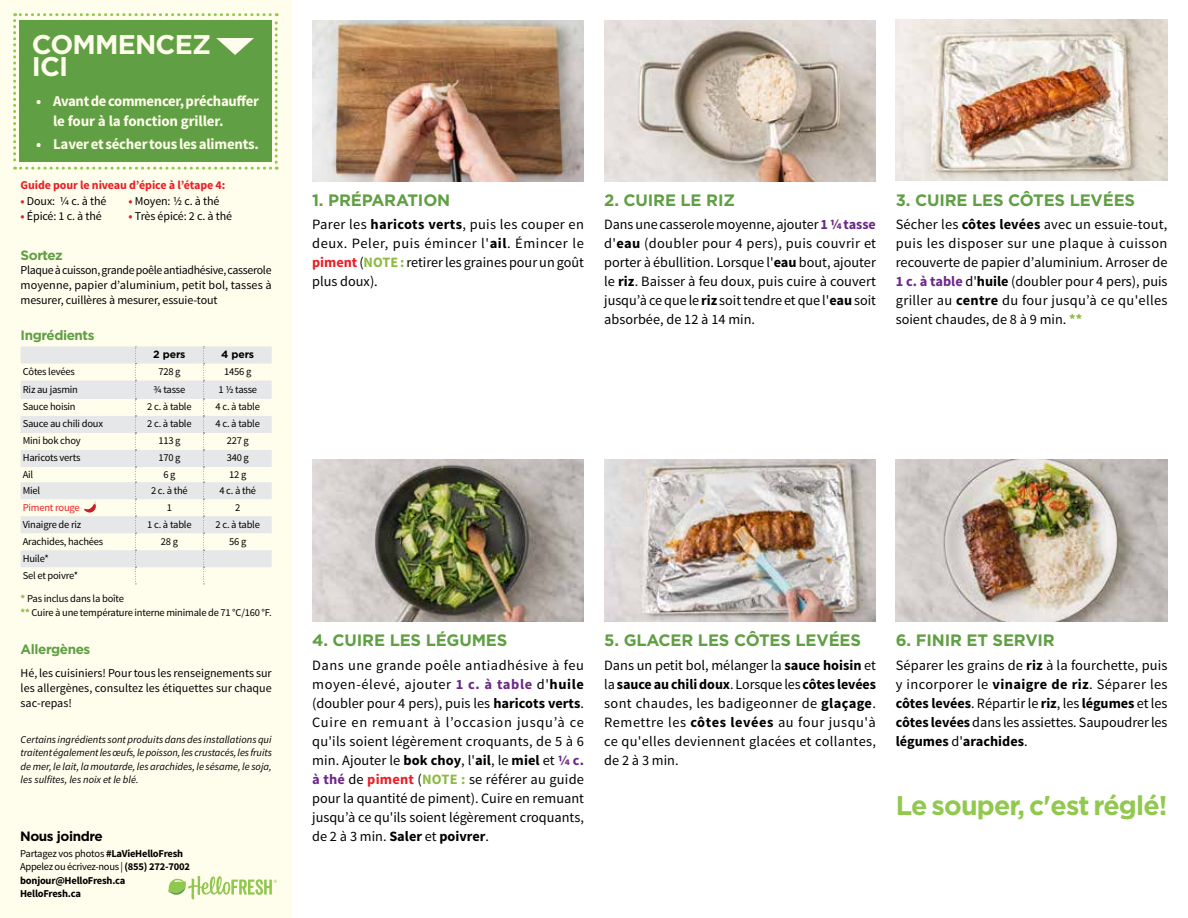
<style>
.page{position:relative;width:1188px;height:918px;background:#fff}
.page>*{position:absolute;margin:0;border:0;box-sizing:border-box;transform-origin:0 0}
.t1{font:700 27px "Gotham";letter-spacing:-.03em;color:#91c84e}
.t2{font:700 27px/21.8px "Gotham";letter-spacing:-.03em;color:#fffdec}
.t3{font:700 16.5px "Gotham";letter-spacing:-.01em;color:#609f43}
.t4{font:700 15px/19.2px "Source Sans Pro";letter-spacing:-.015em;color:#fffdec}
.t5{font:14.25px/19px "Source Sans Pro";color:#000;text-align:justify}
.t6{font:700 13.5px "Gotham";letter-spacing:-.03em;color:#609f43}
.t7{font:700 13.5px "Gotham";letter-spacing:-.03em;color:#000}
.t8{font:12px/15.3px "Source Sans Pro";letter-spacing:-.01em;color:#000;text-align:justify}
.t9{font:700 12px "Source Sans Pro";letter-spacing:-.01em;color:#ed1d24}
.t10{font:10.5px/17px "Source Sans Pro";letter-spacing:-.02em;color:#000}
.t11{font:italic 10.5px/13.5px "Source Sans Pro";color:#000;text-align:justify}
.t12{font:700 10.5px/13.5px "Source Sans Pro";letter-spacing:-.02em;color:#000}
.t13{font:10.5px "Source Sans Pro";letter-spacing:-.02em;color:#ed1d24}
.t14{font:700 10.5px "Gotham";letter-spacing:-.01em;color:#000}
.s1{font-weight:700;color:#ed1d24}
.s2{font-weight:700;color:#8cba42}
.s3{font-weight:400}
.s4{font-weight:700}
.s5{font-weight:700;color:#6c2888}
</style>
<div class="page">
<div style="left:0;top:0;width:292px;height:918px;background:#fffdec"></div>
<svg style="left:21px;top:347px;width:251px;height:220px;fill:#e6e7e8"></svg>
<svg style="left:203px;top:347px;width:1px;height:238px"></svg>
<svg style="left:135px;top:347px;width:1px;height:238px"></svg>
<svg style="left:84px;top:501px;width:12px;height:14px"></svg>
<svg style="left:168px;top:876px;width:109px;height:23px"></svg>
<svg style="left:13px;top:13px;width:265px;height:157px;background:#76ac5a"></svg>
<img style="left:312px;top:459px;width:272px;height:162px">
<img style="left:604px;top:459px;width:272px;height:162px">
<img style="left:896px;top:459px;width:271px;height:162px">
<img style="left:896px;top:20px;width:272px;height:160px">
<img style="left:604px;top:20px;width:272px;height:161px">
<img style="left:312px;top:20px;width:272px;height:161px">
<h1 class="t2" style="left:32px;top:34px;width:181px">COMMENCEZ<br>ICI</h1>
<p class="t4" style="left:53px;top:92px;width:207px;text-indent:-17px">• Avant de commencer, préchauffer le four à la fonction griller.</p>
<p class="t4" style="left:36px;top:135px;width:224px">• Laver et sécher tous les aliments.</p>
<p class="t9" style="left:21px;top:178px;width:206px">Guide pour le niveau d’épice à l’étape 4:</p>
<p class="t8" style="left:21px;top:193px;width:87px"><span class="s1">•</span> Doux: 1/4 c. à thé</p>
<p class="t8" style="left:129px;top:193px;width:92px"><span class="s1">•</span> Moyen: 1/2 c. à thé</p>
<p class="t8" style="left:21px;top:209px;width:83px"><span class="s1">•</span> Épicé: 1 c. à thé</p>
<p class="t8" style="left:129px;top:209px;width:105px"><span class="s1">•</span> Très épicé: 2 c. à thé</p>
<p class="t6" style="left:21px;top:246px;width:44px">Sortez</p>
<p class="t8" style="left:21px;top:262px;width:253px">Plaque à cuisson, grande poêle antiadhésive, casserole moyenne, papier d’aluminium, petit bol, tasses à mesurer, cuillères à mesurer, essuie-tout</p>
<p class="t6" style="left:21px;top:326px;width:75px">Ingrédients</p>
<p class="t14" style="left:153px;top:348px;width:34px">2 pers</p>
<p class="t14" style="left:221px;top:348px;width:34px">4 pers</p>
<p class="t10" style="left:23px;top:363px;width:54px">Côtes levées</p>
<p class="t10" style="left:158px;top:363px;width:24px">728 g</p>
<p class="t10" style="left:224px;top:363px;width:29px">1456 g</p>
<p class="t10" style="left:23px;top:381px;width:57px">Riz au jasmin</p>
<p class="t10" style="left:154px;top:381px;width:33px">3/4 tasse</p>
<p class="t10" style="left:218px;top:381px;width:40px">1 1/2 tasse</p>
<p class="t10" style="left:23px;top:399px;width:54px">Sauce hoisin</p>
<p class="t10" style="left:147px;top:399px;width:46px">2 c. à table</p>
<p class="t10" style="left:216px;top:399px;width:46px">4 c. à table</p>
<p class="t10" style="left:23px;top:416px;width:82px">Sauce au chili doux</p>
<p class="t10" style="left:147px;top:416px;width:46px">2 c. à table</p>
<p class="t10" style="left:216px;top:416px;width:46px">4 c. à table</p>
<p class="t10" style="left:23px;top:433px;width:59px">Mini bok choy</p>
<p class="t10" style="left:158px;top:433px;width:24px">113 g</p>
<p class="t10" style="left:227px;top:433px;width:24px">227 g</p>
<p class="t10" style="left:23px;top:450px;width:59px">Haricots verts</p>
<p class="t10" style="left:158px;top:450px;width:24px">170 g</p>
<p class="t10" style="left:227px;top:450px;width:24px">340 g</p>
<p class="t10" style="left:23px;top:466px;width:12px">Ail</p>
<p class="t10" style="left:163px;top:466px;width:14px">6 g</p>
<p class="t10" style="left:229px;top:466px;width:19px">12 g</p>
<p class="t10" style="left:23px;top:482px;width:19px">Miel</p>
<p class="t10" style="left:151px;top:482px;width:38px">2 c. à thé</p>
<p class="t10" style="left:219px;top:482px;width:38px">4 c. à thé</p>
<p class="t13" style="left:23px;top:501px;width:58px">Piment rouge</p>
<p class="t10" style="left:167px;top:499px;width:7px">1</p>
<p class="t10" style="left:235px;top:499px;width:7px">2</p>
<p class="t10" style="left:23px;top:516px;width:60px">Vinaigre de riz</p>
<p class="t10" style="left:147px;top:516px;width:46px">1 c. à table</p>
<p class="t10" style="left:216px;top:516px;width:46px">2 c. à table</p>
<p class="t10" style="left:23px;top:533px;width:82px">Arachides, hachées</p>
<p class="t10" style="left:161px;top:533px;width:19px">28 g</p>
<p class="t10" style="left:229px;top:533px;width:19px">56 g</p>
<p class="t10" style="left:23px;top:550px;width:57px">Huile*<br>Sel et poivre*</p>
<p class="t10" style="left:21px;top:592px;width:253px;line-height:13.6px"><span class="s2">*</span> Pas inclus dans la boîte<br><span class="s2">**</span> Cuire à une température interne minimale de 71 °C/160 °F.</p>
<p class="t6" style="left:21px;top:641px;width:71px">Allergènes</p>
<p class="t8" style="left:21px;top:665px;width:253px">Hé, les cuisiniers! Pour tous les renseignements sur les allergènes, consultez les étiquettes sur chaque sac-repas!</p>
<p class="t11" style="left:21px;top:732px;width:253px">Certains ingrédients sont produits dans des installations qui traitent également les œufs, le poisson, les crustacés, les fruits de mer, le lait, la moutarde, les arachides, le sésame, le soja, les sulfites, les noix et le blé.</p>
<p class="t7" style="left:20px;top:827px;width:84px">Nous joindre</p>
<p class="t12" style="left:20px;top:847px;width:172px"><span class="s3">Partagez vos photos</span> #LaVieHelloFresh<br><span class="s3">Appelez ou écrivez-nous |</span> (855) 272-7002 bonjour@HelloFresh.ca<br>HelloFresh.ca</p>
<p class="t3" style="left:312px;top:189px;width:140px">1. PRÉPARATION</p>
<p class="t5" style="left:312px;top:215px;width:273px">Parer les <span class="s4">haricots verts</span>, puis les couper en deux. Peler, puis émincer l'<span class="s4">ail</span>. Émincer le <span class="s1">piment</span> (<span class="s2">NOTE :</span> retirer les graines pour un goût plus doux).</p>
<p class="t3" style="left:604px;top:189px;width:132px">2. CUIRE LE RIZ</p>
<p class="t5" style="left:604px;top:215px;width:273px">Dans une casserole moyenne, ajouter <span class="s5">1 1/4 tasse </span>d'<span class="s4">eau</span> (doubler pour 4 pers), puis couvrir et porter à ébullition. Lorsque l'<span class="s4">eau</span> bout, ajouter le <span class="s4">riz</span>. Baisser à feu doux, puis cuire à couvert jusqu’à ce que le <span class="s4">riz</span> soit tendre et que l'<span class="s4">eau</span> soit absorbée, de 12 à 14 min.</p>
<p class="t3" style="left:896px;top:189px;width:241px">3. CUIRE LES CÔTES LEVÉES</p>
<p class="t5" style="left:896px;top:215px;width:273px">Sécher les <span class="s4">côtes levées</span> avec un essuie-tout, puis les disposer sur une plaque à cuisson recouverte de papier d’aluminium. Arroser de <span class="s5">1 c. à table</span> d'<span class="s4">huile</span> (doubler pour 4 pers), puis griller au <span class="s4">centre</span> du four jusqu’à ce qu'elles soient chaudes, de 8 à 9 min. <span class="s2">**</span></p>
<p class="t3" style="left:312px;top:629px;width:197px">4. CUIRE LES LÉGUMES</p>
<p class="t5" style="left:312px;top:656px;width:273px">Dans une grande poêle antiadhésive à feu moyen-élevé, ajouter <span class="s5">1 c. à table</span> d'<span class="s4">huile </span>(doubler pour 4 pers), puis les <span class="s4">haricots verts</span>.<br>Cuire en remuant à l’occasion jusqu’à ce qu'ils soient légèrement croquants, de 5 à 6 min. Ajouter le <span class="s4">bok choy</span>, l'<span class="s4">ail</span>, le <span class="s4">miel</span> et <span class="s5">1/4 c. à thé</span> de <span class="s1">piment</span> (<span class="s2">NOTE :</span> se référer au guide pour la quantité de piment). Cuire en remuant jusqu’à ce qu'ils soient légèrement croquants, de 2 à 3 min. <span class="s4">Saler</span> et <span class="s4">poivrer</span>.</p>
<p class="t3" style="left:604px;top:629px;width:258px">5. GLACER LES CÔTES LEVÉES</p>
<p class="t5" style="left:604px;top:656px;width:273px">Dans un petit bol, mélanger la <span class="s4">sauce hoisin</span> et la <span class="s4">sauce au chili doux</span>. Lorsque les <span class="s4">côtes levées </span>sont chaudes, les badigeonner de <span class="s4">glaçage</span>.<br>Remettre les <span class="s4">côtes levées</span> au four jusqu'à ce qu'elles deviennent glacées et collantes, de 2 à 3 min.</p>
<p class="t3" style="left:896px;top:629px;width:161px">6. FINIR ET SERVIR</p>
<p class="t5" style="left:896px;top:656px;width:273px">Séparer les grains de <span class="s4">riz</span> à la fourchette, puis y incorporer le <span class="s4">vinaigre de riz</span>. Séparer les <span class="s4">côtes levées</span>. Répartir le <span class="s4">riz</span>, les <span class="s4">légumes</span> et les <span class="s4">côtes levées</span> dans les assiettes. Saupoudrer les <span class="s4">légumes</span> d'<span class="s4">arachides</span>.</p>
<h1 class="t1" style="left:896px;top:787px;width:273px">Le souper, c'est réglé!</h1>
</div>
